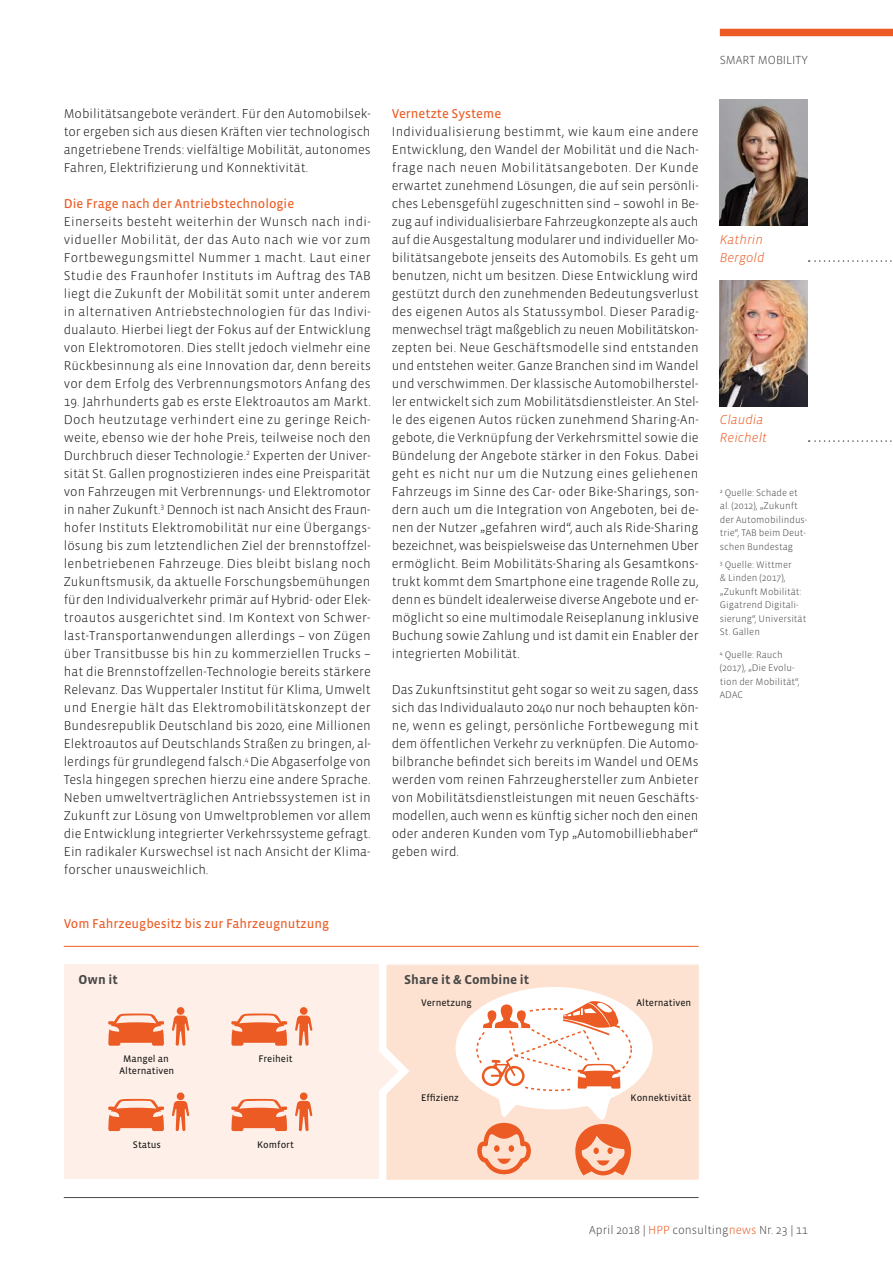
<style>
.page{position:relative;width:893px;height:1263px;background:#fff}
.page>*{position:absolute;margin:0;border:0;box-sizing:border-box;transform-origin:0 0}
.t1{font:300 13.2px/18px "Vista Sans OT";color:#1a1a18;text-align:justify}
.t2{font:13.2px "Vista Sans OT";color:#eb5b23}
.t3{font:italic 300 13.2px/18px "Vista Sans OT";color:#eb5b23}
.t4{font:700 13.2px "Vista Sans OT";color:#494948}
.t5{font:300 12px "Vista Sans OT";color:#494948}
.t6{font:9.9px/11.9px "Vista Sans OT";color:#1a1a18;text-align:center}
.t7{font:300 9.75px/13.5px "Vista Sans OT";color:#494948}
.s1{color:#eb5b23}
</style>
<div class="page">
<svg style="left:809px;top:260px;width:83px;height:2px"></svg>
<svg style="left:809px;top:440px;width:83px;height:2px"></svg>
<img style="left:720px;top:100px;width:88px;height:126px">
<img style="left:720px;top:280px;width:88px;height:126px">
<div style="left:64px;top:965px;width:635px;height:214px;background:#fef0e9"></div>
<div style="left:415px;top:965px;width:284px;height:215px;background:#fde2d2"></div>
<svg style="left:375px;top:964px;width:40px;height:216px"></svg>
<div style="left:300px;top:1092px;width:8px;height:8px;background:#eb5b23;border-radius:50%"></div>
<svg style="left:295px;top:1101px;width:17px;height:30px"></svg>
<svg style="left:231px;top:1099px;width:56px;height:32px"></svg>
<div style="left:177px;top:1092px;width:7px;height:8px;background:#eb5b23;border-radius:50%"></div>
<svg style="left:172px;top:1101px;width:17px;height:30px"></svg>
<svg style="left:108px;top:1099px;width:56px;height:32px"></svg>
<div style="left:177px;top:1007px;width:7px;height:8px;background:#eb5b23;border-radius:50%"></div>
<svg style="left:172px;top:1015px;width:17px;height:31px"></svg>
<svg style="left:108px;top:1013px;width:56px;height:33px"></svg>
<div style="left:300px;top:1007px;width:8px;height:8px;background:#eb5b23;border-radius:50%"></div>
<svg style="left:295px;top:1015px;width:17px;height:31px"></svg>
<svg style="left:231px;top:1013px;width:56px;height:33px"></svg>
<svg style="left:456px;top:987px;width:197px;height:188px"></svg>
<hr style="left:64px;top:1197px;width:635px;height:1px;background:#494948">
<hr style="left:64px;top:946px;width:635px;height:1px;background:#eb5b23">
<div style="left:720px;top:29px;width:173px;height:7px;background:#eb5b23"></div>
<p class="t1" style="left:64px;top:105px;width:308px">Mobilitätsangebote verändert. Für den Automobilsek&shy;tor ergeben sich aus diesen Kräften vier technologisch angetriebene Trends: vielfältige Mobilität, autonomes Fahren, Elektrifizierung und Konnektivität.</p>
<p class="t2" style="left:64px;top:197px;width:232px">Die Frage nach der Antriebstechnologie</p>
<p class="t1" style="left:64px;top:213px;width:309px">Einerseits besteht weiterhin der Wunsch nach indi&shy;vidueller Mobilität, der das Auto nach wie vor zum Fortbewegungsmittel Nummer 1 macht. Laut einer Studie des Fraunhofer Instituts im Auftrag des TAB liegt die Zukunft der Mobilität somit unter anderem in alternativen Antriebstechnologien für das Indivi&shy;dualauto. Hierbei liegt der Fokus auf der Entwicklung von Elektromotoren. Dies stellt jedoch vielmehr eine Rückbesinnung als eine Innovation dar, denn bereits vor dem Erfolg des Verbrennungsmotors Anfang des</p>
<p class="t1" style="left:64px;top:393px;width:309px">19. Jahrhunderts gab es erste Elektroautos am Markt.<br>Doch heutzutage verhindert eine zu geringe Reich&shy;weite, ebenso wie der hohe Preis, teilweise noch den Durchbruch dieser Technologie.<sup>2</sup> Experten der Univer&shy;sität St. Gallen prognostizieren indes eine Preisparität von Fahrzeugen mit Verbrennungs- und Elektromotor in naher Zukunft.<sup>3</sup> Dennoch ist nach Ansicht des Fraun&shy;hofer Instituts Elektromobilität nur eine Übergangs&shy;lösung bis zum letztendlichen Ziel der brennstoffzel&shy;lenbetriebenen Fahrzeuge. Dies bleibt bislang noch Zukunftsmusik, da aktuelle Forschungsbemühungen für den Individualverkehr primär auf Hybrid- oder Elek&shy;troautos ausgerichtet sind. Im Kontext von Schwer&shy;last-Transportanwendungen allerdings – von Zügen über Transitbusse bis hin zu kommerziellen Trucks – hat die Brennstoffzellen-Technologie bereits stärkere Relevanz. Das Wuppertaler Institut für Klima, Umwelt und Energie hält das Elektromobilitätskonzept der Bundesrepublik Deutschland bis 2020, eine Millionen Elektroautos auf Deutschlands Straßen zu bringen, al&shy;lerdings für grundlegend falsch.<sup>4</sup> Die Abgaserfolge von Tesla hingegen sprechen hierzu eine andere Sprache.<br>Neben umweltverträglichen Antriebssystemen ist in Zukunft zur Lösung von Umweltproblemen vor allem die Entwicklung integrierter Verkehrssysteme gefragt.<br>Ein radikaler Kurswechsel ist nach Ansicht der Klima&shy;forscher unausweichlich.</p>
<p class="t2" style="left:64px;top:917px;width:267px">Vom Fahrzeugbesitz bis zur Fahrzeugnutzung</p>
<p class="t2" style="left:392px;top:107px;width:111px">Vernetzte Systeme</p>
<p class="t1" style="left:392px;top:123px;width:308px">Individualisierung bestimmt, wie kaum eine andere Entwicklung, den Wandel der Mobilität und die Nach&shy;frage nach neuen Mobilitätsangeboten. Der Kunde erwartet zunehmend Lösungen, die auf sein persönli&shy;ches Lebensgefühl zugeschnitten sind – sowohl in Be&shy;zug auf individualisierbare Fahrzeugkonzepte als auch auf die Ausgestaltung modularer und individueller Mo&shy;bilitätsangebote jenseits des Automobils. Es geht um benutzen, nicht um besitzen. Diese Entwicklung wird gestützt durch den zunehmenden Bedeutungsverlust des eigenen Autos als Statussymbol. Dieser Paradig&shy;menwechsel trägt maßgeblich zu neuen Mobilitätskon&shy;zepten bei. Neue Geschäftsmodelle sind entstanden und entstehen weiter. Ganze Branchen sind im Wandel und verschwimmen. Der klassische Automobilherstel&shy;ler entwickelt sich zum Mobilitätsdienstleister. An Stel&shy;le des eigenen Autos rücken zunehmend Sharing-An&shy;gebote, die Verknüpfung der Verkehrsmittel sowie die Bündelung der Angebote stärker in den Fokus. Dabei geht es nicht nur um die Nutzung eines geliehenen Fahrzeugs im Sinne des Car- oder Bike-Sharings, son&shy;dern auch um die Integration von Angeboten, bei de&shy;nen der Nutzer „gefahren wird“, auch als Ride-Sharing bezeichnet, was beispielsweise das Unternehmen Uber ermöglicht. Beim Mobilitäts-Sharing als Gesamtkons&shy;trukt kommt dem Smartphone eine tragende Rolle zu, denn es bündelt idealerweise diverse Angebote und er&shy;möglicht so eine multimodale Reiseplanung inklusive Buchung sowie Zahlung und ist damit ein Enabler der integrierten Mobilität.</p>
<p class="t1" style="left:392px;top:680px;width:308px">Das Zukunftsinstitut geht sogar so weit zu sagen, dass sich das Individualauto 2040 nur noch behaupten kön&shy;ne, wenn es gelingt, persönliche Fortbewegung mit dem öffentlichen Verkehr zu verknüpfen. Die Automo&shy;bilbranche befindet sich bereits im Wandel und OEMs werden vom reinen Fahrzeughersteller zum Anbieter von Mobilitätsdienstleistungen mit neuen Geschäfts&shy;modellen, auch wenn es künftig sicher noch den einen oder anderen Kunden vom Typ „Automobilliebhaber“ geben wird.</p>
<p class="t4" style="left:78px;top:972px;width:41px">Own it</p>
<p class="t4" style="left:404px;top:972px;width:127px">Share it &amp; Combine it</p>
<p class="t6" style="left:120px;top:1053px;width:56px">Mangel an<br>Alternativen</p>
<p class="t6" style="left:258px;top:1053px;width:36px">Freiheit</p>
<p class="t6" style="left:421px;top:997px;width:52px">Vernetzung</p>
<p class="t6" style="left:637px;top:997px;width:56px">Alternativen</p>
<p class="t6" style="left:133px;top:1139px;width:30px">Status</p>
<p class="t6" style="left:257px;top:1139px;width:38px">Komfort</p>
<p class="t6" style="left:421px;top:1092px;width:39px">Effizienz</p>
<p class="t6" style="left:631px;top:1092px;width:62px">Konnektivität</p>
<p class="t5" style="left:720px;top:54px;width:90px">SMART MOBILITY</p>
<p class="t3" style="left:720px;top:230px;width:46px">Kathrin<br>Bergold</p>
<p class="t3" style="left:720px;top:410px;width:49px">Claudia<br>Reichelt</p>
<p class="t7" style="left:720px;top:486px;width:89px"><sup>2</sup> Quelle: Schade et al. (2012), „Zukunft der Automobilindus&shy;trie“, TAB beim Deut&shy;schen Bundestag</p>
<p class="t7" style="left:720px;top:558px;width:88px"><sup>3</sup> Quelle: Wittmer<br>&amp; Linden (2017), „Zukunft Mobilität:<br>Gigatrend Digitali&shy;sierung“, Universität<br>St. Gallen</p>
<p class="t7" style="left:720px;top:648px;width:81px"><sup>4</sup> Quelle: Rauch (2017), „Die Evolu&shy;tion der Mobilität“,<br>ADAC</p>
<p class="t5" style="left:589px;top:1224px;width:220px">April 2018 | <span class="s1">HPP</span> consulting<span class="s1">news</span> Nr. 23 | 11</p>
</div>
